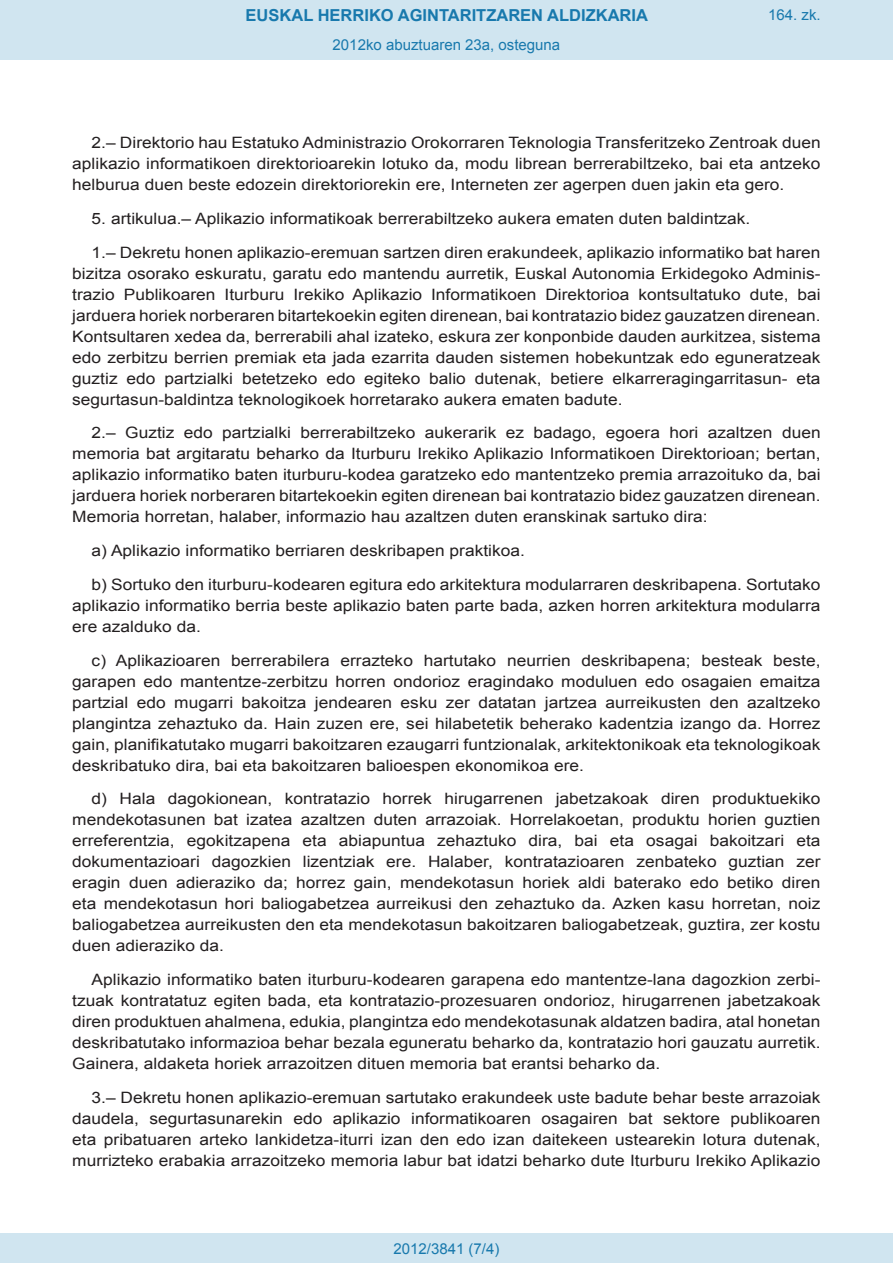
<style>
.page{position:relative;width:893px;height:1263px;background:#fff}
.page>*{position:absolute;margin:0;border:0;box-sizing:border-box;transform-origin:0 0}
.t1{font:700 16.5px "Arial";color:#1879ad}
.BOPVDetalle{font:15.6px/21px "Arial";color:#231f20;text-align:justify;scale:1.11 1}
.Paginacion_Centro{font:15px "Arial";color:#1879ad}
</style>
<div class="page">
<div style="left:0;top:0;width:893px;height:60px;background:#d0e5f0"></div>
<div style="left:0;top:1233px;width:893px;height:30px;background:#d0e5f0"></div>
<p class="t1" style="left:246px;top:4px;width:404px">EUSKAL HERRIKO AGINTARITZAREN ALDIZKARIA</p>
<p class="Paginacion_Centro" style="left:333px;top:35px;width:229px">2012ko abuztuaren 23a, osteguna</p>
<p class="Paginacion_Centro" style="left:768px;top:5px;width:54px">164. zk.</p>
<p class="BOPVDetalle" style="left:72px;top:132px;width:676px;text-indent:19px">2.– Direktorio hau Estatuko Administrazio Orokorraren Teknologia Transferitzeko Zentroak duen aplikazio informatikoen direktorioarekin lotuko da, modu librean berrerabiltzeko, bai eta antzeko helburua duen beste edozein direktoriorekin ere, Interneten zer agerpen duen jakin eta gero.</p>
<p class="BOPVDetalle" style="left:92px;top:208px;width:595px">5. artikulua.– Aplikazio informatikoak berrerabiltzeko aukera ematen duten baldintzak.</p>
<p class="BOPVDetalle" style="left:72px;top:242px;width:676px;text-indent:19px">1.– Dekretu honen aplikazio-eremuan sartzen diren erakundeek, aplikazio informatiko bat haren bizitza osorako eskuratu, garatu edo mantendu aurretik, Euskal Autonomia Erkidegoko Adminis&shy;trazio Publikoaren Iturburu Irekiko Aplikazio Informatikoen Direktorioa kontsultatuko dute, bai jarduera horiek norberaren bitartekoekin egiten direnean, bai kontratazio bidez gauzatzen direnean.<br>Kontsultaren xedea da, berrerabili ahal izateko, eskura zer konponbide dauden aurkitzea, sistema edo zerbitzu berrien premiak eta jada ezarrita dauden sistemen hobekuntzak edo eguneratzeak guztiz edo partzialki betetzeko edo egiteko balio dutenak, betiere elkarreragingarritasun- eta segurtasun-baldintza teknologikoek horretarako aukera ematen badute.</p>
<p class="BOPVDetalle" style="left:72px;top:423px;width:676px;text-indent:19px">2.– Guztiz edo partzialki berrerabiltzeko aukerarik ez badago, egoera hori azaltzen duen memoria bat argitaratu beharko da Iturburu Irekiko Aplikazio Informatikoen Direktorioan; bertan, aplikazio informatiko baten iturburu-kodea garatzeko edo mantentzeko premia arrazoituko da, bai jarduera horiek norberaren bitartekoekin egiten direnean bai kontratazio bidez gauzatzen direnean.<br>Memoria horretan, halaber, informazio hau azaltzen duten eranskinak sartuko dira:</p>
<p class="BOPVDetalle" style="left:92px;top:540px;width:392px">a) Aplikazio informatiko berriaren deskribapen praktikoa.</p>
<p class="BOPVDetalle" style="left:72px;top:574px;width:676px;text-indent:19px">b) Sortuko den iturburu-kodearen egitura edo arkitektura modularraren deskribapena. Sortutako aplikazio informatiko berria beste aplikazio baten parte bada, azken horren arkitektura modularra ere azalduko da.</p>
<p class="BOPVDetalle" style="left:72px;top:650px;width:676px;text-indent:19px">c) Aplikazioaren berrerabilera errazteko hartutako neurrien deskribapena; besteak beste, garapen edo mantentze-zerbitzu horren ondorioz eragindako moduluen edo osagaien emaitza partzial edo mugarri bakoitza jendearen esku zer datatan jartzea aurreikusten den azaltzeko plangintza zehaztuko da. Hain zuzen ere, sei hilabetetik beherako kadentzia izango da. Horrez gain, planifikatutako mugarri bakoitzaren ezaugarri funtzionalak, arkitektonikoak eta teknologikoak deskribatuko dira, bai eta bakoitzaren balioespen ekonomikoa ere.</p>
<p class="BOPVDetalle" style="left:72px;top:789px;width:676px;text-indent:19px">d) Hala dagokionean, kontratazio horrek hirugarrenen jabetzakoak diren produktuekiko mendekotasunen bat izatea azaltzen duten arrazoiak. Horrelakoetan, produktu horien guztien erreferentzia, egokitzapena eta abiapuntua zehaztuko dira, bai eta osagai bakoitzari eta dokumentazioari dagozkien lizentziak ere. Halaber, kontratazioaren zenbateko guztian zer eragin duen adieraziko da; horrez gain, mendekotasun horiek aldi baterako edo betiko diren eta mendekotasun hori baliogabetzea aurreikusi den zehaztuko da. Azken kasu horretan, noiz baliogabetzea aurreikusten den eta mendekotasun bakoitzaren baliogabetzeak, guztira, zer kostu duen adieraziko da.</p>
<p class="BOPVDetalle" style="left:72px;top:969px;width:676px;text-indent:19px">Aplikazio informatiko baten iturburu-kodearen garapena edo mantentze-lana dagozkion zerbi&shy;tzuak kontratatuz egiten bada, eta kontratazio-prozesuaren ondorioz, hirugarrenen jabetzakoak diren produktuen ahalmena, edukia, plangintza edo mendekotasunak aldatzen badira, atal honetan deskribatutako informazioa behar bezala eguneratu beharko da, kontratazio hori gauzatu aurretik.<br>Gainera, aldaketa horiek arrazoitzen dituen memoria bat erantsi beharko da.</p>
<p class="BOPVDetalle" style="left:72px;top:1087px;width:676px;text-indent:19px">3.– Dekretu honen aplikazio-eremuan sartutako erakundeek uste badute behar beste arrazoiak daudela, segurtasunarekin edo aplikazio informatikoaren osagairen bat sektore publikoaren eta pribatuaren arteko lankidetza-iturri izan den edo izan daitekeen ustearekin lotura dutenak, murrizteko erabakia arrazoitzeko memoria labur bat idatzi beharko dute Iturburu Irekiko Aplikazio</p>
<p class="Paginacion_Centro" style="left:393px;top:1238px;width:107px">2012/3841 (7/4)</p>
</div>
